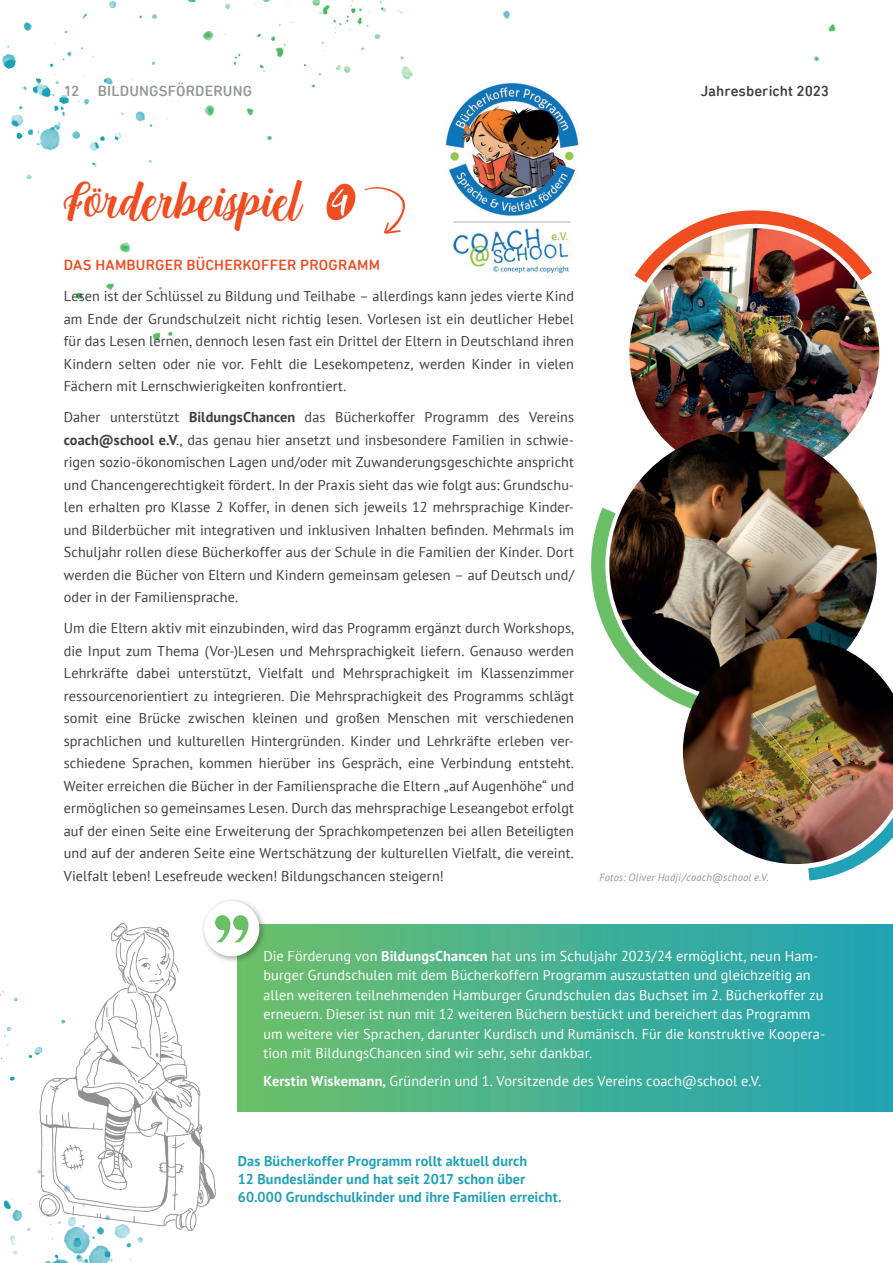
<style>
.page{position:relative;width:893px;height:1263px;background:#fff}
.page>*{position:absolute;margin:0;border:0;box-sizing:border-box;transform-origin:0 0}
.t1{font:48.15px "Onadio";color:#f04d22}
.t2{font:500 15px "DIN Next Rounded LT Pro";letter-spacing:.015em;color:#f04d22}
.t3{font:500 15px "DIN Next Rounded LT Pro";letter-spacing:.01em;color:#939598}
.t4{font:500 15px "DIN Next Rounded LT Pro";letter-spacing:.005em;color:#3e3e3f}
.t5{font:14.25px/22.5px "PT Sans";letter-spacing:.005em;color:#3e3e3f;text-align:justify}
.t6{font:14.25px/19.5px "PT Sans";letter-spacing:.005em;color:#fff}
.t7{font:700 14.25px/18px "PT Sans";letter-spacing:.01em;color:#21a2b6}
.t8{font:italic 10.5px "PT Sans";letter-spacing:.02em;color:#939598}
.s1{font-family:"Esteh";font-size:67.2px;color:#fff}
.s2{font-weight:700}
</style>
<div class="page">
<div style="left:238px;top:924px;width:655px;height:188px;background:linear-gradient(to right,#6dbf6b,#1fa2b7)"></div>
<img style="left:2px;top:0;width:878px;height:441px">
<img style="left:410px;top:76px;width:203px;height:203px">
<img style="left:0;top:991px;width:143px;height:272px">
<svg style="left:326px;top:184px;width:29px;height:36px"></svg>
<svg style="left:364px;top:184px;width:42px;height:50px"></svg>
<div style="left:200px;top:897px;width:67px;height:67px;background:#231f20;opacity:.4"></div>
<div style="left:204px;top:901px;width:55px;height:55px;background:#fff;border-radius:50%"></div>
<svg style="left:215px;top:915px;width:33px;height:27px"></svg>
<img style="left:26px;top:921px;width:197px;height:309px">
<img style="left:629px;top:228px;width:250px;height:250px;border-radius:125px">
<img style="left:635px;top:210px;width:237px;height:73px">
<img style="left:609px;top:431px;width:268px;height:268px;border-radius:134px">
<svg style="left:591px;top:508px;width:141px;height:198px"></svg>
<img style="left:683px;top:638px;width:210px;height:226px">
<img style="left:808px;top:699px;width:85px;height:181px">
<p class="t3" style="left:64px;top:82px;width:190px">12 BILDUNGSFÖRDERUNG</p>
<p class="t4" style="left:701px;top:82px;width:130px">Jahresbericht 2023</p>
<h1 class="t1" style="left:64px;top:174px;width:286px">Förderbeispiel <span class="s1">4</span></h1>
<p class="t2" style="left:64px;top:256px;width:318px">DAS HAMBURGER BÜCHERKOFFER PROGRAMM</p>
<p class="t5" style="left:64px;top:285px;width:512px">Lesen ist der Schlüssel zu Bildung und Teilhabe – allerdings kann jedes vierte Kind am Ende der Grundschulzeit nicht richtig lesen. Vorlesen ist ein deutlicher Hebel für das Lesen lernen, dennoch lesen fast ein Drittel der Eltern in Deutschland ihren Kindern selten oder nie vor. Fehlt die Lesekompetenz, werden Kinder in vielen Fächern mit Lernschwierigkeiten konfrontiert.</p>
<p class="t5" style="left:64px;top:406px;width:512px">Daher unterstützt <span class="s2">BildungsChancen</span> das Bücherkoffer Programm des Vereins <span class="s2">coach@school e.V</span>., das genau hier ansetzt und insbesondere Familien in schwie&shy;rigen sozio-ökonomischen Lagen und/oder mit Zuwanderungsgeschichte anspricht und Chancengerechtigkeit fördert. In der Praxis sieht das wie folgt aus: Grundschu&shy;len erhalten pro Klasse 2 Koffer, in denen sich jeweils 12 mehrsprachige Kinder&shy;und Bilderbücher mit integrativen und inklusiven Inhalten befinden. Mehrmals im Schuljahr rollen diese Bücherkoffer aus der Schule in die Familien der Kinder. Dort werden die Bücher von Eltern und Kindern gemeinsam gelesen – auf Deutsch und/ oder in der Familiensprache.</p>
<p class="t5" style="left:64px;top:617px;width:512px">Um die Eltern aktiv mit einzubinden, wird das Programm ergänzt durch Workshops, die Input zum Thema (Vor-)Lesen und Mehrsprachigkeit liefern. Genauso werden Lehrkräfte dabei unterstützt, Vielfalt und Mehrsprachigkeit im Klassenzimmer ressourcenorientiert zu integrieren. Die Mehrsprachigkeit des Programms schlägt somit eine Brücke zwischen kleinen und großen Menschen mit verschiedenen sprachlichen und kulturellen Hintergründen. Kinder und Lehrkräfte erleben ver&shy;schiedene Sprachen, kommen hierüber ins Gespräch, eine Verbindung entsteht.<br>Weiter erreichen die Bücher in der Familiensprache die Eltern „auf Augenhöhe“ und ermöglichen so gemeinsames Lesen. Durch das mehrsprachige Leseangebot erfolgt auf der einen Seite eine Erweiterung der Sprachkompetenzen bei allen Beteiligten und auf der anderen Seite eine Wertschätzung der kulturellen Vielfalt, die vereint.<br>Vielfalt leben! Lesefreude wecken! Bildungschancen steigern!</p>
<p class="t8" style="left:600px;top:870px;width:171px">Fotos: Oliver Hadji/coach@school e.V.</p>
<p class="t6" style="left:263px;top:946px;width:563px">Die Förderung von <span class="s2">BildungsChancen</span> hat uns im Schuljahr 2023/24 ermöglicht, neun Ham&shy;burger Grundschulen mit dem Bücherkoffern Programm auszustatten und gleichzeitig an allen weiteren teilnehmenden Hamburger Grundschulen das Buchset im 2. Bücherkoffer zu erneuern. Dieser ist nun mit 12 weiteren Büchern bestückt und bereichert das Programm um weitere vier Sprachen, darunter Kurdisch und Rumänisch. Für die konstruktive Koopera&shy;tion mit BildungsChancen sind wir sehr, sehr dankbar.</p>
<p class="t6" style="left:263px;top:1071px;width:499px"><span class="s2">Kerstin Wiskemann,</span> Gründerin und 1. Vorsitzende des Vereins coach@school e.V.</p>
<p class="t7" style="left:238px;top:1152px;width:325px">Das Bücherkoffer Programm rollt aktuell durch<br>12 Bundesländer und hat seit 2017 schon über<br>60.000 Grundschulkinder und ihre Familien erreicht.</p>
</div>
